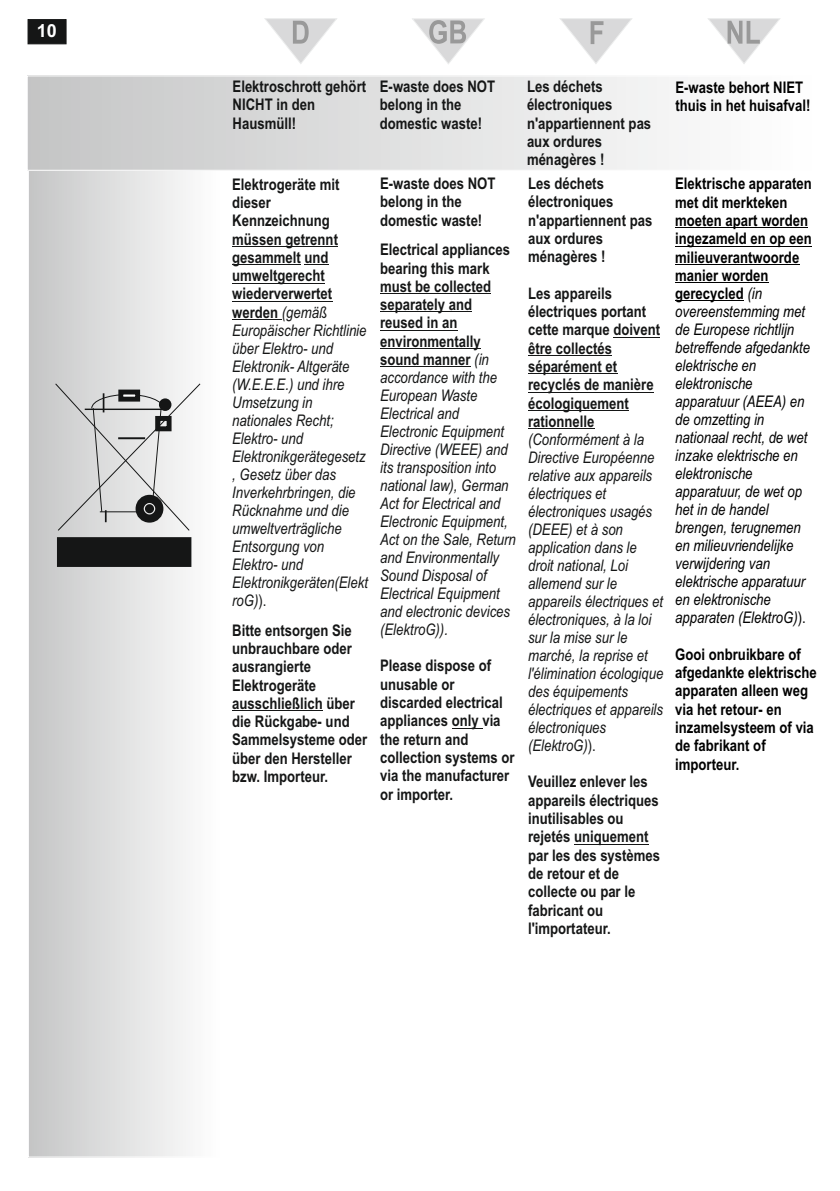
<style>
.page{position:relative;width:840px;height:1191px;background:#fff}
.page>*{position:absolute;margin:0;border:0;box-sizing:border-box;transform-origin:0 0}
.t1{font:700 18px "Arial";color:#fff}
.t2{font:italic 16px/18px "Arial Narrow";color:#151616}
.t3{font:700 16px/18.2px "Arial Narrow";color:#151616}
.t4{font:italic 16px/18px "Arial Narrow";color:#000}
.t5{font:700 16px/18.2px "Arial Narrow";color:#000}
.s1{font-weight:700;font-style:normal}
.s2{font-style:normal}
</style>
<div class="page">
<div style="left:28px;top:132px;width:193px;height:1025px;background:linear-gradient(to right,#c5c5c6,#fff)"></div>
<div style="left:28px;top:132px;width:193px;height:1025px;border:1px solid #fff"></div>
<svg style="left:412px;top:18px;width:73px;height:46px"></svg>
<svg style="left:560px;top:18px;width:72px;height:46px"></svg>
<svg style="left:264px;top:18px;width:73px;height:46px"></svg>
<svg style="left:708px;top:18px;width:72px;height:46px"></svg>
<svg style="left:28px;top:19px;width:38px;height:25px"></svg>
<hr style="left:232px;top:246px;width:106px;height:1px;background:#151616">
<hr style="left:232px;top:264px;width:69px;height:1px;background:#151616">
<svg style="left:304px;top:264px;width:24px;height:1px"></svg>
<hr style="left:232px;top:283px;width:93px;height:1px;background:#151616">
<hr style="left:232px;top:301px;width:100px;height:1px;background:#151616">
<hr style="left:232px;top:319px;width:50px;height:1px;background:#151616">
<hr style="left:232px;top:710px;width:90px;height:1px;background:#151616">
<svg style="left:54px;top:382px;width:147px;height:186px"></svg>
<div style="left:27px;top:76px;width:790px;height:94px;background:linear-gradient(to right,#c5c5c6,#fff)"></div>
<div style="left:27px;top:76px;width:790px;height:94px;border:1px solid #fff"></div>
<hr style="left:380px;top:293px;width:111px;height:1px;background:#151616">
<hr style="left:380px;top:312px;width:92px;height:1px;background:#151616">
<hr style="left:380px;top:330px;width:77px;height:1px;background:#151616">
<hr style="left:380px;top:348px;width:100px;height:1px;background:#151616">
<hr style="left:380px;top:366px;width:90px;height:1px;background:#151616">
<hr style="left:451px;top:728px;width:31px;height:1px;background:#151616">
<hr style="left:613px;top:337px;width:46px;height:1px;background:#151616">
<hr style="left:527px;top:355px;width:84px;height:1px;background:#151616">
<hr style="left:527px;top:373px;width:89px;height:1px;background:#151616">
<hr style="left:527px;top:392px;width:126px;height:1px;background:#151616">
<hr style="left:527px;top:410px;width:101px;height:1px;background:#151616">
<hr style="left:527px;top:428px;width:67px;height:1px;background:#151616">
<hr style="left:573px;top:844px;width:75px;height:1px;background:#151616">
<hr style="left:674px;top:227px;width:133px;height:1px;background:#000">
<hr style="left:674px;top:246px;width:137px;height:1px;background:#000">
<hr style="left:674px;top:264px;width:124px;height:1px;background:#000">
<hr style="left:674px;top:282px;width:94px;height:1px;background:#000">
<hr style="left:674px;top:300px;width:69px;height:1px;background:#000">
<p class="t1" style="left:37px;top:24px;width:22px">10</p>
<p class="t3" style="left:232px;top:79px;width:135px">Elektroschrott gehört<br>NICHT in den<br>Hausmüll!</p>
<p class="t3" style="left:379px;top:79px;width:117px">E-waste does NOT belong in the domestic waste!</p>
<p class="t5" style="left:675px;top:80px;width:136px">E-waste behort NIET thuis in het huisafval!</p>
<p class="t3" style="left:526px;top:79px;width:126px">Les déchets électroniques n'appartiennent pas aux ordures ménagères !</p>
<p class="t2" style="left:232px;top:176px;width:137px"><span class="s1">Elektrogeräte mit dieser<br>Kennzeichnung müssen getrennt gesammelt und umweltgerecht wiederverwertet werden</span> (gemäß<br>Europäischer Richtlinie über Elektro- und<br>Elektronik- Altgeräte (W.E.E.E.) und ihre<br>Umsetzung in nationales Recht;<br>Elektro- und<br>Elektronikgerätegesetz , Gesetz über das<br>Inverkehrbringen, die<br>Rücknahme und die umweltverträgliche<br>Entsorgung von<br>Elektro- und<br>Elektronikgeräten(Elekt roG)<span class="s2">).</span></p>
<p class="t3" style="left:232px;top:622px;width:136px">Bitte entsorgen Sie unbrauchbare oder ausrangierte<br>Elektrogeräte ausschließlich über die Rückgabe- und<br>Sammelsysteme oder über den Hersteller bzw. Importeur.</p>
<p class="t3" style="left:380px;top:176px;width:117px">E-waste does NOT belong in the domestic waste!</p>
<p class="t2" style="left:380px;top:242px;width:137px"><span class="s1">Electrical appliances bearing this mark must be collected separately and reused in an environmentally sound manner</span> (in accordance with the<br>European Waste<br>Electrical and<br>Electronic Equipment<br>Directive (WEEE) and its transposition into national law), German<br>Act for Electrical and<br>Electronic Equipment,<br>Act on the Sale, Return and Environmentally<br>Sound Disposal of<br>Electrical Equipment and electronic devices (ElektroG)).</p>
<p class="t3" style="left:380px;top:658px;width:136px">Please dispose of unusable or discarded electrical appliances only via the return and collection systems or via the manufacturer or importer.</p>
<p class="t3" style="left:527px;top:176px;width:126px">Les déchets électroniques n'appartiennent pas aux ordures ménagères !</p>
<p class="t3" style="left:527px;top:285px;width:133px">Les appareils électriques portant cette marque doivent être collectés séparément et recyclés de manière écologiquement rationnelle</p>
<p class="t2" style="left:527px;top:432px;width:137px">(Conformément à la<br>Directive Européenne relative aux appareils électriques et électroniques usagés (DEEE) et à son application dans le droit national, Loi allemend sur le appareils électriques et électroniques, à la loi sur la mise sur le marché, la reprise et l'élimination écologique des équipements électriques et appareils électroniques (ElektroG)<span class="s2">).</span></p>
<p class="t3" style="left:527px;top:774px;width:134px">Veuillez enlever les appareils électriques inutilisables ou rejetés uniquement par les des systèmes de retour et de collecte ou par le fabricant ou l'importateur.</p>
<p class="t4" style="left:674px;top:176px;width:138px"><span class="s1">Elektrische apparaten met dit merkteken moeten apart worden ingezameld en op een milieuverantwoorde manier worden gerecycled</span> (in overeenstemming met de Europese richtlijn betreffende afgedankte elektrische en elektronische apparatuur (AEEA) en de omzetting in nationaal recht, de wet inzake elektrische en elektronische apparatuur, de wet op het in de handel brengen, terugnemen en milieuvriendelijke verwijdering van elektrische apparatuur en elektronische apparaten (ElektroG)<span class="s2">).</span></p>
<p class="t5" style="left:674px;top:646px;width:143px">Gooi onbruikbare of afgedankte elektrische apparaten alleen weg via het retour- en inzamelsysteem of via de fabrikant of importeur.</p>
</div>
